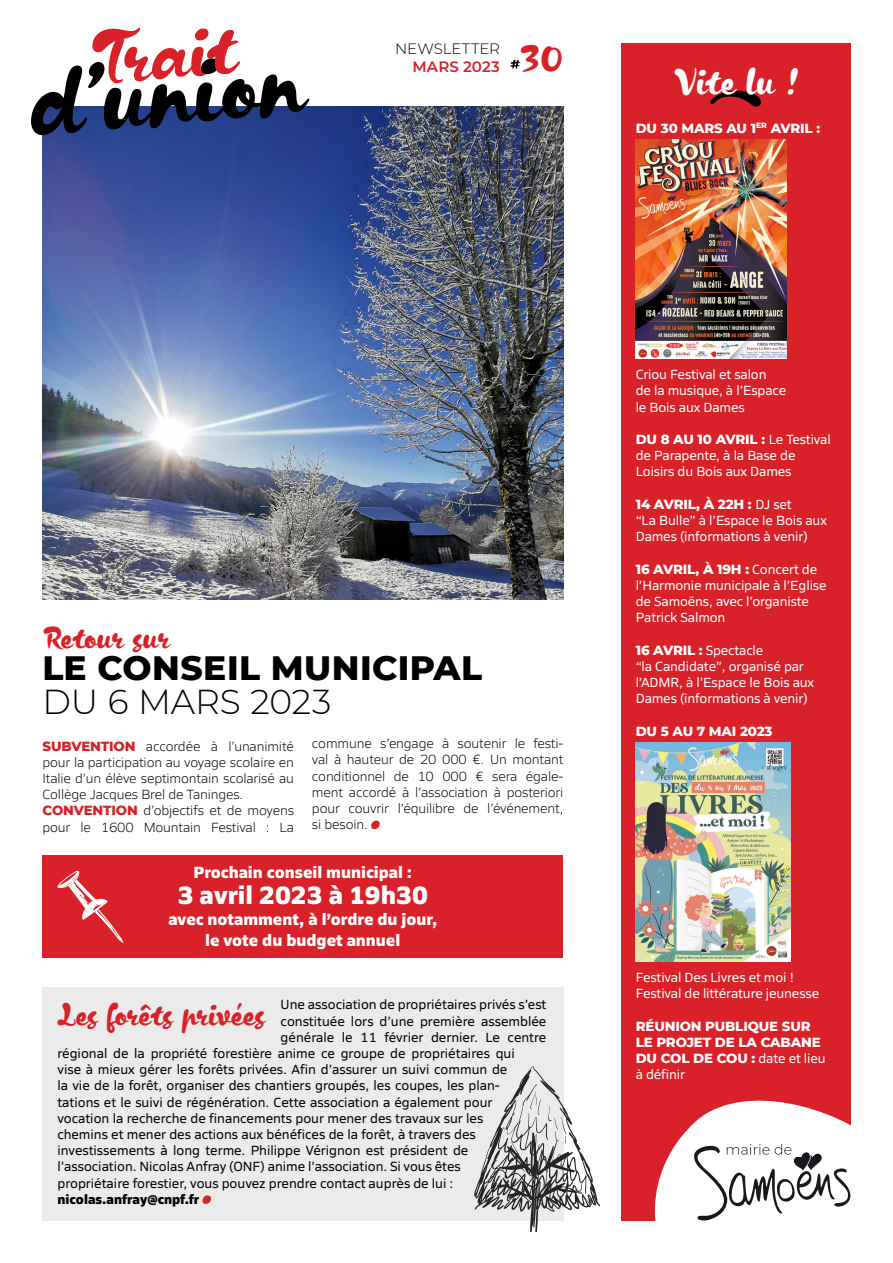
<style>
.page{position:relative;width:893px;height:1263px;background:#fff}
.page>*{position:absolute;margin:0;border:0;box-sizing:border-box;transform-origin:0 0}
.t1{font:36px "Kapelka New W03";letter-spacing:-.015em;color:#fff}
.t2{font:36px "Kapelka New W03";color:#d82128}
.t3{font:800 34.5px "Montserrat";letter-spacing:.01em;color:#000}
.t4{font:300 34.5px "Montserrat";letter-spacing:-.005em;color:#000}
.t5{font:30px "Kapelka New W03";color:#d82128}
.t6{font:800 25.5px "Siro";color:#fff}
.t7{font:800 16.5px/21px "Siro";color:#fff;text-align:center}
.t8{font:300 15px "Montserrat";color:#000}
.t9{font:600 15px "Montserrat";letter-spacing:.01em;color:#d82128}
.t10{font:13.5px "Siro";color:#000}
.t11{font:13.5px/16.2px "Siro";letter-spacing:-.01em;color:#fff}
.t12{font:300 13.5px/16.2px "Siro";letter-spacing:-.01em;color:#000}
.t13{font:800 13.5px/16.2px "Montserrat";letter-spacing:-.01em;color:#fff}
.t14{font:800 13.5px "Siro";color:#000}
.s1{font-family:"Montserrat";font-weight:800;color:#d82128}
.s2{font-family:"Siro";font-weight:400}
.s3{font-family:"Montserrat";font-weight:800}
</style>
<div class="page">
<img style="left:43px;top:106px;width:520px;height:494px">
<svg style="left:510px;top:60px;width:10px;height:9px"></svg>
<div style="left:621px;top:43px;width:229px;height:1177px;background:#d82128"></div>
<img style="left:636px;top:140px;width:151px;height:219px">
<img style="left:636px;top:743px;width:154px;height:219px">
<svg style="left:31px;top:27px;width:278px;height:112px"></svg>
<svg style="left:710px;top:91px;width:51px;height:16px"></svg>
<svg style="left:637px;top:1051px;width:214px;height:170px"></svg>
<svg style="left:693px;top:1144px;width:158px;height:77px;background:#d6d6d7"></svg>
<div style="left:43px;top:856px;width:520px;height:102px;background:#d82128"></div>
<svg style="left:57px;top:871px;width:66px;height:72px"></svg>
<svg style="left:371px;top:821px;width:9px;height:8px"></svg>
<div style="left:42px;top:986px;width:521px;height:234px;background:#ebebec"></div>
<svg style="left:202px;top:1195px;width:9px;height:9px"></svg>
<svg style="left:474px;top:1066px;width:126px;height:166px"></svg>
<p class="t8" style="left:395px;top:38px;width:106px">NEWSLETTER</p>
<p class="t9" style="left:413px;top:56px;width:89px">MARS 2023</p>
<h1 class="t2" style="left:520px;top:34px;width:45px">30</h1>
<h1 class="t1" style="left:673px;top:57px;width:126px">Vite lu !</h1>
<p class="t13" style="left:636px;top:119px;width:186px">DU 30 MARS AU 1<sup>ER</sup> AVRIL :</p>
<h3 class="t5" style="left:43px;top:618px;width:128px">Retour sur</h3>
<h2 class="t3" style="left:43px;top:643px;width:441px">LE CONSEIL MUNICIPAL</h2>
<h2 class="t4" style="left:43px;top:678px;width:290px">DU 6 MARS 2023</h2>
<p class="t12" style="left:43px;top:737px;width:253px"><span class="s1">SUBVENTION</span> accordée à l’unanimité pour la participation au voyage scolaire en Italie d’un élève septimontain scolarisé au Collège Jacques Brel de Taninges.<br><span class="s1">CONVENTION</span> d’objectifs et de moyens pour le 1600 Mountain Festival : La</p>
<p class="t12" style="left:312px;top:734px;width:253px;text-align:justify">commune s’engage à soutenir le festi&shy;val à hauteur de 20 000 €. Un montant conditionnel de 10 000 € sera égale&shy;ment accordé à l’association à posteriori pour couvrir l’équilibre de l’événement, si besoin.</p>
<p class="t7" style="left:193px;top:861px;width:220px">Prochain conseil municipal :</p>
<h3 class="t6" style="left:178px;top:875px;width:252px">3 avril 2023 à 19h30</h3>
<p class="t7" style="left:168px;top:907px;width:270px">avec notamment, à l’ordre du jour, le vote du budget annuel</p>
<h3 class="t5" style="left:57px;top:995px;width:209px">Les forêts privées</h3>
<p class="t10" style="left:281px;top:995px;width:267px">Une association de propriétaires privés s’est</p>
<p class="t10" style="left:281px;top:1011px;width:267px">constituée lors d’une première assemblée</p>
<p class="t10" style="left:281px;top:1027px;width:267px">générale le 11 février dernier. Le centre</p>
<p class="t10" style="left:57px;top:1043px;width:459px">régional de la propriété forestière anime ce groupe de propriétaires qui</p>
<p class="t10" style="left:57px;top:1059px;width:451px">vise à mieux gérer les forêts privées. Afin d’assurer un suivi commun de</p>
<p class="t10" style="left:57px;top:1076px;width:444px">la vie de la forêt, organiser des chantiers groupés, les coupes, les plan-</p>
<p class="t10" style="left:57px;top:1092px;width:437px">tations et le suivi de régénération. Cette association a également pour</p>
<p class="t10" style="left:57px;top:1108px;width:427px">vocation la recherche de financements pour mener des travaux sur les</p>
<p class="t10" style="left:57px;top:1124px;width:420px">chemins et mener des actions aux bénéfices de la forêt, à travers des</p>
<p class="t10" style="left:57px;top:1140px;width:413px">investissements à long terme. Philippe Vérignon est président de</p>
<p class="t10" style="left:57px;top:1157px;width:405px">l’association. Nicolas Anfray (ONF) anime l’association. Si vous êtes</p>
<p class="t10" style="left:57px;top:1173px;width:397px">propriétaire forestier, vous pouvez prendre contact auprès de lui :</p>
<p class="t14" style="left:57px;top:1188px;width:143px">nicolas.anfray@cnpf.fr</p>
<p class="t11" style="left:636px;top:365px;width:152px">Criou Festival et salon<br>de la musique, à l’Espace le Bois aux Dames</p>
<p class="t13" style="left:636px;top:430px;width:197px">DU 8 AU 10 AVRIL : <span class="s2">Le Testival</span></p>
<p class="t11" style="left:636px;top:446px;width:161px">de Parapente, à la Base de<br>Loisirs du Bois aux Dames</p>
<p class="t13" style="left:636px;top:495px;width:158px">14 AVRIL, À 22H : <span class="s2">DJ set</span></p>
<p class="t11" style="left:636px;top:511px;width:193px">“La Bulle” à l’Espace le Bois aux<br>Dames (informations à venir)</p>
<p class="t13" style="left:636px;top:560px;width:183px">16 AVRIL, À 19H : <span class="s2">Concert de</span></p>
<p class="t11" style="left:636px;top:576px;width:192px">l’Harmonie municipale à l’Eglise de Samoëns, avec l’organiste<br>Patrick Salmon</p>
<p class="t11" style="left:636px;top:641px;width:180px"><span class="s3">16 AVRIL :</span> Spectacle<br>“la Candidate”, organisé par l’ADMR, à l’Espace le Bois aux<br>Dames (informations à venir)</p>
<p class="t13" style="left:636px;top:722px;width:138px">DU 5 AU 7 MAI 2023</p>
<p class="t11" style="left:636px;top:968px;width:185px">Festival Des Livres et moi !<br>Festival de littérature jeunesse</p>
<p class="t13" style="left:636px;top:1017px;width:191px">RÉUNION PUBLIQUE SUR<br>LE PROJET DE LA CABANE<br>DU COL DE COU : <span class="s2">date et lieu</span></p>
<p class="t11" style="left:636px;top:1066px;width:51px">à définir</p>
</div>
